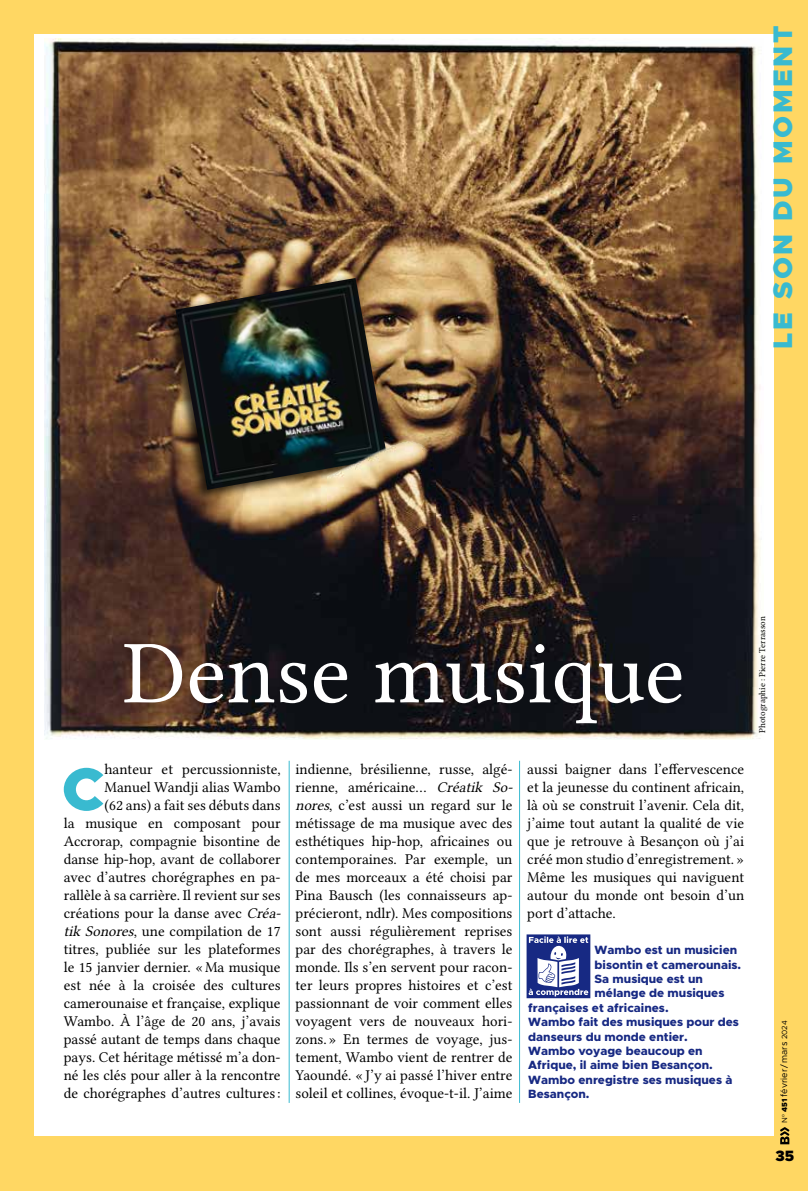
<style>
.page{position:relative;width:808px;height:1191px;background:#ffd763}
.page>*{position:absolute;margin:0;border:0;box-sizing:border-box;transform-origin:0 0}
.t1{font:90px "Lin Libertine O";color:#fff}
.t2{font:900 60.6px "Metropolis";color:#39bad0}
.t3{font:900 27px "Metropolis";letter-spacing:.1em;color:#39bad0}
.t4{font:15px/18px "Lin Libertine O";color:#000;text-align:right}
.t5{font:900 15px "Metropolis";color:#000}
.t6{font:800 12px "Metropolis";color:#172983}
.t7{font:9px "Lin Libertine O";color:#000}
.t8{font:9px "Metropolis";color:#000}
.s1{font-style:italic}
.s2{font-size:7.5px}
.s3{font-weight:900;font-size:7.5px}
</style>
<div class="page">
<div style="left:34px;top:34px;width:740px;height:1101px;background:#fff"></div>
<svg style="left:780px;top:1127px;width:9px;height:17px"></svg>
<hr style="left:289px;top:761px;width:1px;height:342px;background:#39bad0">
<hr style="left:519px;top:761px;width:1px;height:342px;background:#39bad0">
<img style="left:45px;top:38px;width:716px;height:701px">
<div style="left:163px;top:274px;width:227px;height:227px;background:#000;opacity:.75"></div>
<img style="left:176px;top:278px;width:211px;height:212px">
<img style="left:327px;top:435px;width:109px;height:90px">
<svg style="left:526px;top:934px;width:64px;height:64px"></svg>
<h3 class="t3" style="left:765px;top:348px;width:324px;rotate:-90deg">LE SON DU MOMENT</h3>
<h1 class="t1" style="left:123px;top:621px;width:564px">Dense musique</h1>
<p class="t4" style="left:64px;top:760px;width:222px">hanteur et percussionniste, Manuel Wandji alias Wambo<br>(62 ans) a fait ses débuts dans<br>la musique en composant pour Accrorap, compagnie bisontine de danse hip-hop, avant de collaborer avec d’autres chorégraphes en pa&shy;rallèle à sa carrière. Il revient sur ses créations pour la danse avec <span class="s1">Créa&shy;tik Sonores</span>, une compilation de 17 titres, publiée sur les plateformes le 15 janvier dernier. «Ma musique est née à la croisée des cultures camerounaise et française, explique Wambo. À l’âge de 20 ans, j’avais passé autant de temps dans chaque pays. Cet héritage métissé m’a don&shy;né les clés pour aller à la rencontre de chorégraphes d’autres cultures :</p>
<p class="t4" style="left:296px;top:760px;width:222px;text-align:left">indienne, brésilienne, russe, algé&shy;rienne, américaine… <span class="s1">Créatik So&shy;nores</span>, c’est aussi un regard sur le métissage de ma musique avec des esthétiques hip-hop, africaines ou contemporaines. Par exemple, un de mes morceaux a été choisi par Pina Bausch (les connaisseurs ap&shy;précieront, ndlr). Mes compositions sont aussi régulièrement reprises par des chorégraphes, à travers le monde. Ils s’en servent pour racon&shy;ter leurs propres histoires et c’est passionnant de voir comment elles voyagent vers de nouveaux hori&shy;zons. » En termes de voyage, jus&shy;tement, Wambo vient de rentrer de Yaoundé. «J’y ai passé l’hiver entre soleil et collines, évoque-t-il. J’aime</p>
<p class="t4" style="left:527px;top:760px;width:218px;text-align:justify">aussi baigner dans l’effervescence et la jeunesse du continent africain, là où se construit l’avenir. Cela dit, j’aime tout autant la qualité de vie que je retrouve à Besançon où j’ai créé mon studio d’enregistrement. » Même les musiques qui naviguent autour du monde ont besoin d’un port d’attache.</p>
<h2 class="t2" style="left:62px;top:750px;width:44px">C</h2>
<p class="t6" style="left:595px;top:942px;width:144px">Wambo est un musicien</p>
<p class="t6" style="left:595px;top:956px;width:148px">bisontin et camerounais.</p>
<p class="t6" style="left:595px;top:971px;width:110px">Sa musique est un</p>
<p class="t6" style="left:595px;top:985px;width:131px">mélange de musiques</p>
<p class="t6" style="left:528px;top:1000px;width:142px">françaises et africaines.</p>
<p class="t6" style="left:528px;top:1014px;width:212px">Wambo fait des musiques pour des</p>
<p class="t6" style="left:528px;top:1028px;width:161px">danseurs du monde entier.</p>
<p class="t6" style="left:528px;top:1043px;width:176px">Wambo voyage beaucoup en</p>
<p class="t6" style="left:528px;top:1057px;width:186px">Afrique, il aime bien Besançon.</p>
<p class="t6" style="left:528px;top:1072px;width:206px">Wambo enregistre ses musiques à</p>
<p class="t6" style="left:528px;top:1086px;width:63px">Besançon.</p>
<p class="t7" style="left:757px;top:733px;width:118px;rotate:-90deg">Photographie : Pierre Terrasson</p>
<p class="t8" style="left:778px;top:1122px;width:104px;rotate:-90deg"><span class="s2">N</span><sup>o</sup> <span class="s3">451</span> février /mars <span class="s2">2024</span></p>
<p class="t5" style="left:775px;top:1145px;width:20px">35</p>
</div>
